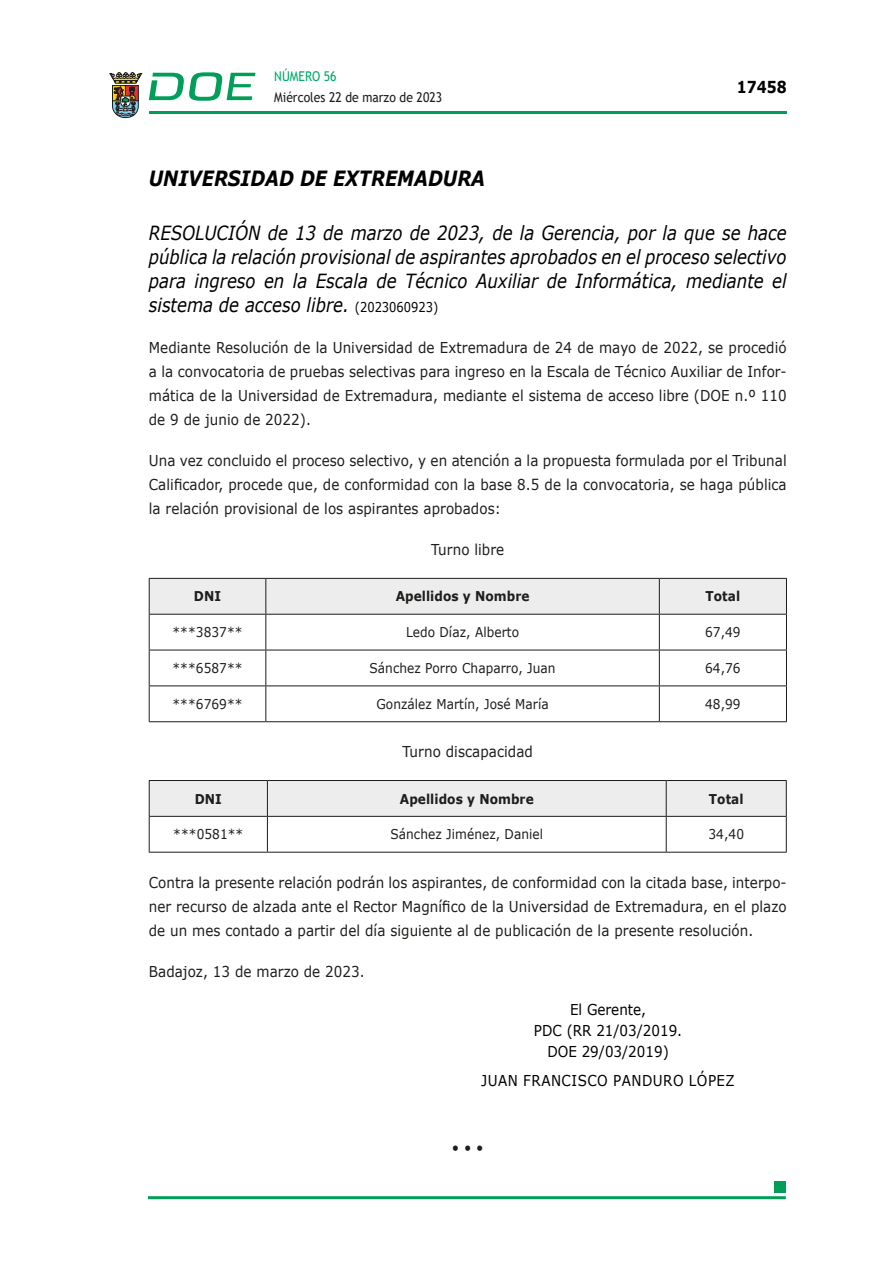
<style>
.page{position:relative;width:893px;height:1263px;background:#fff}
.page>*{position:absolute;margin:0;border:0;box-sizing:border-box;transform-origin:0 0}
.ORGANISMO{font:italic 700 21px "Verdana";color:#000;scale:.85 1}
.SUBORGANISMO{font:italic 19.5px/24px "Verdana";color:#000;text-align:justify;scale:.85 1}
.t1{font:700 16.5px "Verdana";color:#000;scale:.85 1}
.CUERPO_DE_TEXTO{font:15px/24px "Verdana";letter-spacing:.005em;color:#1d1d1b;text-align:justify;scale:.9 1}
.F_NORMA{font:15px/21px "Verdana";color:#000;text-align:center;scale:.9 1}
.FIRMANTE_UNICO{font:15px "Verdana";letter-spacing:.035em;color:#000;scale:.9 1}
.F_CARGO_FIRMANTE{font:15px "Verdana";color:#000;scale:.9 1}
.CUERPO_DE_TEXTO-2{font:13.5px "Verdana";letter-spacing:.005em;color:#1d1d1b;scale:.9 1}
.TABLATITULO{font:700 13.5px "Verdana";letter-spacing:.005em;color:#1d1d1b;scale:.9 1}
.t2{font:13.5px "Trebuchet MS";color:#1d1d1b;scale:.9 1}
.t3{font:13.5px "Trebuchet MS";color:#00ab67;scale:.9 1}
.s1{font-style:normal;font-size:13.5px}
</style>
<div class="page">
<hr style="left:149px;top:111px;width:638px;height:3px;background:#009e59">
<svg style="left:109px;top:72px;width:33px;height:46px"></svg>
<svg style="left:149px;top:72px;width:106px;height:29px"></svg>
<hr style="left:148px;top:1196px;width:638px;height:3px;background:#009e59">
<div style="left:775px;top:1181px;width:11px;height:11px;background:#009e59"></div>
<div style="left:150px;top:579px;width:636px;height:35px;background:#ededed"></div>
<hr style="left:149px;top:578px;width:117px;height:1px;background:#1d1d1b">
<hr style="left:266px;top:578px;width:393px;height:1px;background:#1d1d1b">
<hr style="left:659px;top:578px;width:128px;height:1px;background:#1d1d1b">
<hr style="left:149px;top:614px;width:117px;height:1px;background:#1d1d1b">
<hr style="left:266px;top:614px;width:393px;height:1px;background:#1d1d1b">
<hr style="left:659px;top:614px;width:128px;height:1px;background:#1d1d1b">
<hr style="left:149px;top:650px;width:117px;height:1px;background:#1d1d1b">
<hr style="left:266px;top:650px;width:393px;height:1px;background:#1d1d1b">
<hr style="left:659px;top:650px;width:128px;height:1px;background:#1d1d1b">
<hr style="left:149px;top:685px;width:117px;height:1px;background:#1d1d1b">
<hr style="left:266px;top:685px;width:393px;height:1px;background:#1d1d1b">
<hr style="left:659px;top:685px;width:128px;height:1px;background:#1d1d1b">
<hr style="left:149px;top:721px;width:117px;height:1px;background:#1d1d1b">
<hr style="left:266px;top:721px;width:393px;height:1px;background:#1d1d1b">
<hr style="left:659px;top:721px;width:128px;height:1px;background:#1d1d1b">
<hr style="left:149px;top:579px;width:1px;height:35px;background:#1d1d1b">
<hr style="left:149px;top:615px;width:1px;height:35px;background:#1d1d1b">
<hr style="left:149px;top:650px;width:1px;height:35px;background:#1d1d1b">
<hr style="left:149px;top:686px;width:1px;height:35px;background:#1d1d1b">
<hr style="left:265px;top:579px;width:1px;height:35px;background:#1d1d1b">
<hr style="left:659px;top:579px;width:1px;height:35px;background:#1d1d1b">
<hr style="left:786px;top:579px;width:1px;height:35px;background:#1d1d1b">
<hr style="left:265px;top:615px;width:1px;height:35px;background:#1d1d1b">
<hr style="left:659px;top:615px;width:1px;height:35px;background:#1d1d1b">
<hr style="left:786px;top:615px;width:1px;height:35px;background:#1d1d1b">
<hr style="left:265px;top:650px;width:1px;height:35px;background:#1d1d1b">
<hr style="left:659px;top:650px;width:1px;height:35px;background:#1d1d1b">
<hr style="left:786px;top:650px;width:1px;height:35px;background:#1d1d1b">
<hr style="left:265px;top:686px;width:1px;height:35px;background:#1d1d1b">
<hr style="left:659px;top:686px;width:1px;height:35px;background:#1d1d1b">
<hr style="left:786px;top:686px;width:1px;height:35px;background:#1d1d1b">
<div style="left:150px;top:781px;width:636px;height:35px;background:#ededed"></div>
<hr style="left:149px;top:780px;width:118px;height:1px;background:#1d1d1b">
<hr style="left:267px;top:780px;width:399px;height:1px;background:#1d1d1b">
<hr style="left:666px;top:780px;width:121px;height:1px;background:#1d1d1b">
<hr style="left:149px;top:816px;width:118px;height:1px;background:#1d1d1b">
<hr style="left:267px;top:816px;width:399px;height:1px;background:#1d1d1b">
<hr style="left:666px;top:816px;width:121px;height:1px;background:#1d1d1b">
<hr style="left:149px;top:852px;width:118px;height:1px;background:#1d1d1b">
<hr style="left:267px;top:852px;width:399px;height:1px;background:#1d1d1b">
<hr style="left:666px;top:852px;width:121px;height:1px;background:#1d1d1b">
<hr style="left:149px;top:781px;width:1px;height:35px;background:#1d1d1b">
<hr style="left:149px;top:817px;width:1px;height:35px;background:#1d1d1b">
<hr style="left:267px;top:781px;width:1px;height:35px;background:#1d1d1b">
<hr style="left:666px;top:781px;width:1px;height:35px;background:#1d1d1b">
<hr style="left:786px;top:781px;width:1px;height:35px;background:#1d1d1b">
<hr style="left:267px;top:817px;width:1px;height:35px;background:#1d1d1b">
<hr style="left:666px;top:817px;width:1px;height:35px;background:#1d1d1b">
<hr style="left:786px;top:817px;width:1px;height:35px;background:#1d1d1b">
<p class="t3" style="left:274px;top:67px;width:71px">NÚMERO 56</p>
<p class="t2" style="left:274px;top:88px;width:188px">Miércoles 22 de marzo de 2023</p>
<p class="t1" style="left:737px;top:75px;width:60px">17458</p>
<p class="ORGANISMO" style="left:149px;top:164px;width:397px">UNIVERSIDAD DE EXTREMADURA</p>
<p class="SUBORGANISMO" style="left:149px;top:221px;width:752px">RESOLUCIÓN de 13 de marzo de 2023, de la Gerencia, por la que se hace pública la relación provisional de aspirantes aprobados en el proceso selectivo para ingreso en la Escala de Técnico Auxiliar de Informática, mediante el sistema de acceso libre. <span class="s1">(2023060923)</span></p>
<p class="CUERPO_DE_TEXTO" style="left:149px;top:335px;width:710px">Mediante Resolución de la Universidad de Extremadura de 24 de mayo de 2022, se procedió a la convocatoria de pruebas selectivas para ingreso en la Escala de Técnico Auxiliar de Infor&shy;mática de la Universidad de Extremadura, mediante el sistema de acceso libre (DOE n.º 110 de 9 de junio de 2022).</p>
<p class="CUERPO_DE_TEXTO" style="left:149px;top:448px;width:710px">Una vez concluido el proceso selectivo, y en atención a la propuesta formulada por el Tribunal Calificador, procede que, de conformidad con la base 8.5 de la convocatoria, se haga pública la relación provisional de los aspirantes aprobados:</p>
<p class="CUERPO_DE_TEXTO" style="left:431px;top:537px;width:83px">Turno libre</p>
<p class="TABLATITULO" style="left:194px;top:587px;width:32px">DNI</p>
<p class="TABLATITULO" style="left:396px;top:587px;width:150px">Apellidos y Nombre</p>
<p class="TABLATITULO" style="left:706px;top:587px;width:40px">Total</p>
<p class="CUERPO_DE_TEXTO-2" style="left:173px;top:623px;width:79px">***3837**</p>
<p class="CUERPO_DE_TEXTO-2" style="left:406px;top:623px;width:127px">Ledo Díaz, Alberto</p>
<p class="CUERPO_DE_TEXTO-2" style="left:705px;top:623px;width:41px">67,49</p>
<p class="CUERPO_DE_TEXTO-2" style="left:173px;top:659px;width:79px">***6587**</p>
<p class="CUERPO_DE_TEXTO-2" style="left:370px;top:659px;width:208px">Sánchez Porro Chaparro, Juan</p>
<p class="CUERPO_DE_TEXTO-2" style="left:705px;top:659px;width:41px">64,76</p>
<p class="CUERPO_DE_TEXTO-2" style="left:173px;top:695px;width:79px">***6769**</p>
<p class="CUERPO_DE_TEXTO-2" style="left:376px;top:695px;width:193px">González Martín, José María</p>
<p class="CUERPO_DE_TEXTO-2" style="left:705px;top:695px;width:41px">48,99</p>
<p class="CUERPO_DE_TEXTO" style="left:403px;top:739px;width:146px">Turno discapacidad</p>
<p class="TABLATITULO" style="left:195px;top:789px;width:32px">DNI</p>
<p class="TABLATITULO" style="left:400px;top:789px;width:150px">Apellidos y Nombre</p>
<p class="TABLATITULO" style="left:709px;top:789px;width:40px">Total</p>
<p class="CUERPO_DE_TEXTO-2" style="left:173px;top:825px;width:79px">***0581**</p>
<p class="CUERPO_DE_TEXTO-2" style="left:390px;top:825px;width:171px">Sánchez Jiménez, Daniel</p>
<p class="CUERPO_DE_TEXTO-2" style="left:708px;top:825px;width:41px">34,40</p>
<p class="CUERPO_DE_TEXTO" style="left:149px;top:870px;width:710px">Contra la presente relación podrán los aspirantes, de conformidad con la citada base, interpo&shy;ner recurso de alzada ante el Rector Magnífico de la Universidad de Extremadura, en el plazo de un mes contado a partir del día siguiente al de publicación de la presente resolución.</p>
<p class="CUERPO_DE_TEXTO" style="left:149px;top:959px;width:241px">Badajoz, 13 de marzo de 2023.</p>
<p class="F_CARGO_FIRMANTE" style="left:570px;top:999px;width:86px">El Gerente,</p>
<p class="F_NORMA" style="left:534px;top:1019px;width:166px">PDC (RR 21/03/2019.<br>DOE 29/03/2019)</p>
<p class="FIRMANTE_UNICO" style="left:481px;top:1070px;width:283px">JUAN FRANCISCO PANDURO LÓPEZ</p>
<p class="CUERPO_DE_TEXTO" style="left:452px;top:1135px;width:37px">• • •</p>
</div>
